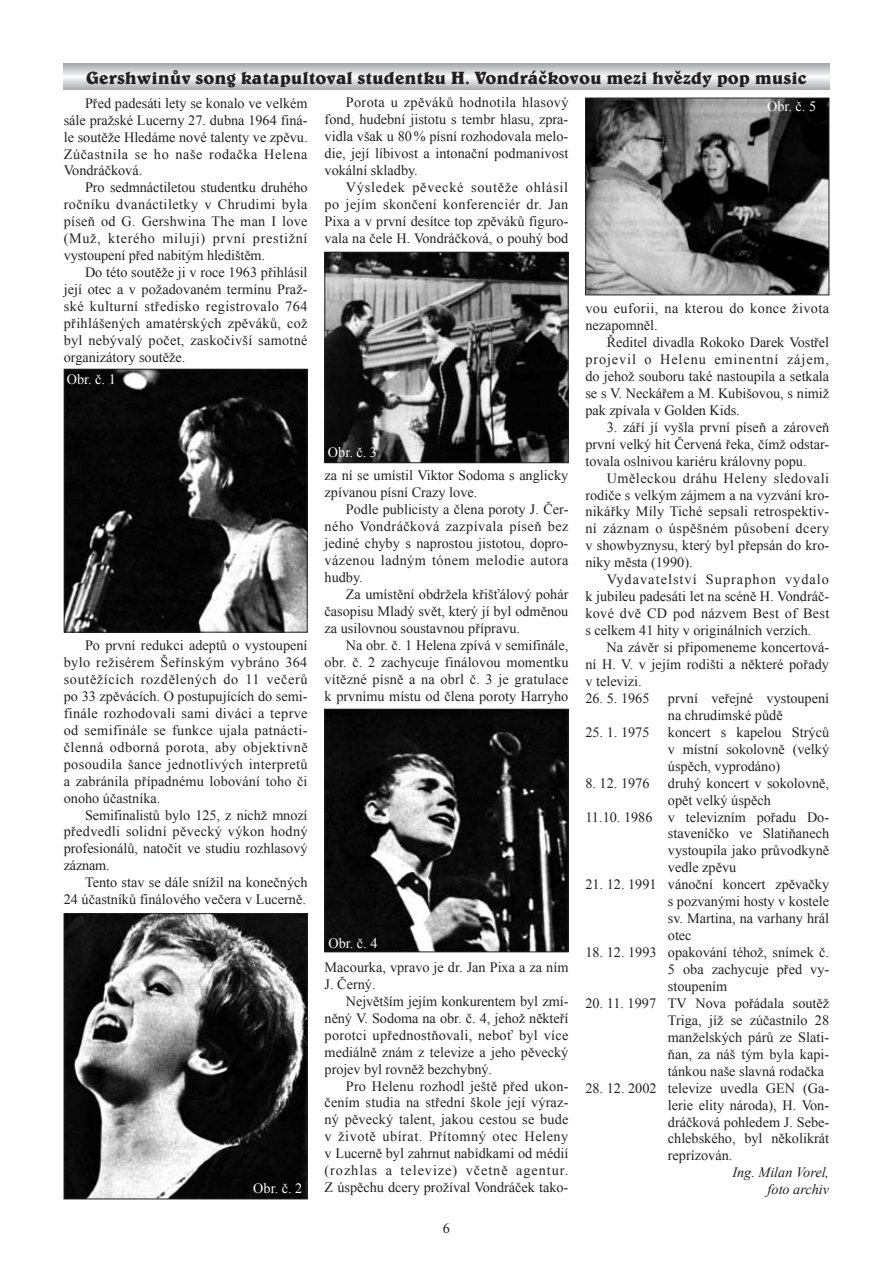
<style>
.page{position:relative;width:893px;height:1263px;background:#fff}
.page>*{position:absolute;margin:0;border:0;box-sizing:border-box;transform-origin:0 0}
.t1{font:700 18px "Belwe AT";color:#231f20}
.t2{font:14.25px/17px "Times New Roman";color:#231f20;text-align:justify}
.t3{font:14.25px/17px "Times New Roman";letter-spacing:.03em;color:#231f20}
.t4{font:14.25px "Times New Roman";color:#fff}
.t5{font:italic 14.25px/17px "Times New Roman";color:#231f20;text-align:right}
</style>
<div class="page">
<img style="left:66px;top:371px;width:240px;height:259px">
<div style="left:64px;top:369px;width:244px;height:263px;border:1px solid #231f20"></div>
<img style="left:66px;top:915px;width:240px;height:282px">
<div style="left:64px;top:913px;width:244px;height:286px;border:1px solid #231f20"></div>
<img style="left:327px;top:254px;width:239px;height:207px">
<div style="left:325px;top:252px;width:243px;height:211px;border:1px solid #231f20"></div>
<svg style="left:64px;top:64px;width:765px;height:25px"></svg>
<img style="left:327px;top:711px;width:239px;height:239px">
<div style="left:325px;top:709px;width:243px;height:243px;border:1px solid #231f20"></div>
<img style="left:587px;top:100px;width:240px;height:193px">
<div style="left:585px;top:98px;width:244px;height:197px;border:1px solid #231f20"></div>
<p class="t1" style="left:86px;top:66px;width:722px">Gershwinův song katapultoval studentku H. Vondráčkovou mezi hvězdy pop music</p>
<p class="t2" style="left:64px;top:94px;width:245px;text-indent:21px">Před padesáti lety se konalo ve velkém sále pražské Lucerny 27. dubna 1964 finá&shy;le soutěže Hledáme nové talenty ve zpěvu.<br>Zúčastnila se ho naše rodačka Helena Vondráčková.</p>
<p class="t2" style="left:64px;top:179px;width:245px;text-indent:21px">Pro sedmnáctiletou studentku druhého ročníku dvanáctiletky v Chrudimi byla píseň od G. Gershwina The man I love (Muž, kterého miluji) první prestižní vystoupení před nabitým hledištěm.</p>
<p class="t2" style="left:64px;top:264px;width:245px;text-indent:21px">Do této soutěže ji v roce 1963 přihlásil její otec a v požadovaném termínu Praž&shy;ské kulturní středisko registrovalo 764 přihlášených amatérských zpěváků, což byl nebývalý počet, zaskočivší samotné organizátory soutěže.</p>
<p class="t4" style="left:67px;top:370px;width:51px">Obr. č. 1</p>
<p class="t2" style="left:325px;top:94px;width:245px;text-indent:21px">Porota u zpěváků hodnotila hlasový fond, hudební jistotu s tembr hlasu, zpra&shy;vidla však u 80% písní rozhodovala melo&shy;die, její líbivost a intonační podmanivost vokální skladby.</p>
<p class="t2" style="left:325px;top:179px;width:245px;text-indent:21px">Výsledek pěvecké soutěže ohlásil po jejím skončení konferenciér dr. Jan Pixa a v první desítce top zpěváků figuro&shy;vala na čele H. Vondráčková, o pouhý bod</p>
<p class="t2" style="left:64px;top:637px;width:245px;text-indent:21px">Po první redukci adeptů o vystoupení bylo režisérem Šeřínským vybráno 364 soutěžících rozdělených do 11 večerů po 33 zpěvácích. O postupujících do semi&shy;finále rozhodovali sami diváci a teprve od semifinále se funkce ujala patnácti&shy;členná odborná porota, aby objektivně posoudila šance jednotlivých interpretů a zabránila případnému lobování toho či onoho účastníka.</p>
<p class="t2" style="left:64px;top:806px;width:245px;text-indent:21px">Semifinalistů bylo 125, z nichž mnozí předvedli solidní pěvecký výkon hodný profesionálů, natočit ve studiu rozhlasový záznam.</p>
<p class="t2" style="left:64px;top:874px;width:245px;text-align:right">Tento stav se dále snížil na konečných<br>24 účastníků finálového večera v Lucerně.</p>
<p class="t4" style="left:253px;top:1179px;width:51px">Obr. č. 2</p>
<p class="t4" style="left:328px;top:443px;width:51px">Obr. č. 3</p>
<p class="t2" style="left:325px;top:467px;width:245px">za ní se umístil Viktor Sodoma s anglicky zpívanou písní Crazy love.</p>
<p class="t2" style="left:325px;top:501px;width:245px;text-indent:21px">Podle publicisty a člena poroty J. Čer&shy;ného Vondráčková zazpívala píseň bez jediné chyby s naprostou jistotou, dopro&shy;vázenou ladným tónem melodie autora hudby.</p>
<p class="t2" style="left:325px;top:585px;width:245px;text-indent:21px">Za umístění obdržela křišťálový pohár časopisu Mladý svět, který jí byl odměnou za usilovnou soustavnou přípravu.</p>
<p class="t2" style="left:325px;top:636px;width:245px;text-indent:21px">Na obr. č. 1 Helena zpívá v semifinále, obr. č. 2 zachycuje finálovou momentku vítězné písně a na obrl č. 3 je gratulace k prvnímu místu od člena poroty Harryho</p>
<p class="t4" style="left:328px;top:933px;width:51px">Obr. č. 4</p>
<p class="t2" style="left:325px;top:958px;width:245px">Macourka, vpravo je dr. Jan Pixa a za ním<br>J. Černý.</p>
<p class="t2" style="left:325px;top:992px;width:245px;text-indent:21px">Největším jejím konkurentem byl zmí&shy;něný V. Sodoma na obr. č. 4, jehož někteří porotci upřednostňovali, neboť byl více mediálně znám z televize a jeho pěvecký projev byl rovněž bezchybný.</p>
<p class="t2" style="left:325px;top:1077px;width:245px;text-indent:21px">Pro Helenu rozhodl ještě před ukon&shy;čením studia na střední škole její výraz&shy;ný pěvecký talent, jakou cestou se bude v životě ubírat. Přítomný otec Heleny v Lucerně byl zahrnut nabídkami od médií (rozhlas a televize) včetně agentur.<br>Z úspěchu dcery prožíval Vondráček tako-</p>
<p class="t2" style="left:443px;top:1220px;width:9px">6</p>
<p class="t4" style="left:767px;top:97px;width:51px">Obr. č. 5</p>
<p class="t3" style="left:585px;top:300px;width:245px">vou euforii, na kterou do konce života nezapomněl.</p>
<p class="t2" style="left:585px;top:334px;width:245px;text-indent:21px">Ředitel divadla Rokoko Darek Vostřel projevil o Helenu eminentní zájem, do jehož souboru také nastoupila a setkala se s V. Neckářem a M. Kubišovou, s nimiž pak zpívala v Golden Kids.</p>
<p class="t2" style="left:585px;top:418px;width:245px;text-indent:21px">3. září jí vyšla první píseň a zároveň první velký hit Červená řeka, čímž odstar&shy;tovala oslnivou kariéru královny popu.</p>
<p class="t2" style="left:585px;top:469px;width:245px;text-indent:21px">Uměleckou dráhu Heleny sledovali rodiče s velkým zájmem a na vyzvání kro&shy;nikářky Míly Tiché sepsali retrospektiv&shy;ní záznam o úspěšném působení dcery v showbyznysu, který byl přepsán do kro&shy;niky města (1990).</p>
<p class="t2" style="left:585px;top:571px;width:245px;text-indent:21px">Vydavatelství Supraphon vydalo k jubileu padesáti let na scéně H. Vondráč&shy;kové dvě CD pod názvem Best of Best s celkem 41 hity v originálních verzích.</p>
<p class="t2" style="left:585px;top:639px;width:245px;text-indent:21px">Na závěr si připomeneme koncertová&shy;ní H. V. v jejím rodišti a některé pořady v televizi.</p>
<p class="t2" style="left:585px;top:689px;width:66px">26. 5. 1965</p>
<p class="t2" style="left:668px;top:689px;width:163px">první veřejné vystoupení na chrudimské půdě</p>
<p class="t2" style="left:585px;top:723px;width:66px">25. 1. 1975</p>
<p class="t2" style="left:668px;top:723px;width:163px">koncert s kapelou Strýců v místní sokolovně (velký úspěch, vyprodáno)</p>
<p class="t2" style="left:585px;top:774px;width:66px">8. 12. 1976</p>
<p class="t2" style="left:668px;top:774px;width:163px">druhý koncert v sokolovně,</p>
<p class="t2" style="left:668px;top:791px;width:104px">opět velký úspěch</p>
<p class="t2" style="left:585px;top:808px;width:245px">11.10. 1986 v televizním pořadu Do-</p>
<p class="t2" style="left:668px;top:825px;width:163px">staveníčko ve Slatiňanech</p>
<p class="t2" style="left:668px;top:842px;width:163px">vystoupila jako průvodkyně</p>
<p class="t2" style="left:668px;top:859px;width:70px">vedle zpěvu</p>
<p class="t2" style="left:668px;top:876px;width:163px;text-indent:-82px">21. 12. 1991 vánoční koncert zpěvačky s pozvanými hosty v kostele sv. Martina, na varhany hrál otec</p>
<p class="t2" style="left:668px;top:943px;width:163px;text-indent:-82px">18. 12. 1993 opakování téhož, snímek č.<br>5 oba zachycuje před vy&shy;stoupením</p>
<p class="t2" style="left:668px;top:994px;width:163px;text-indent:-82px">20. 11. 1997 TV Nova pořádala soutěž Triga, jíž se zúčastnilo 28 manželských párů ze Slati&shy;ňan, za náš tým byla kapi&shy;tánkou naše slavná rodačka</p>
<p class="t2" style="left:668px;top:1079px;width:163px;text-indent:-82px">28. 12. 2002 televize uvedla GEN (Ga&shy;lerie elity národa), H. Von&shy;dráčková pohledem J. Sebe&shy;chlebského, byl několikrát reprízován.</p>
<p class="t5" style="left:732px;top:1164px;width:98px">Ing. Milan Vorel, foto archiv</p>
</div>
